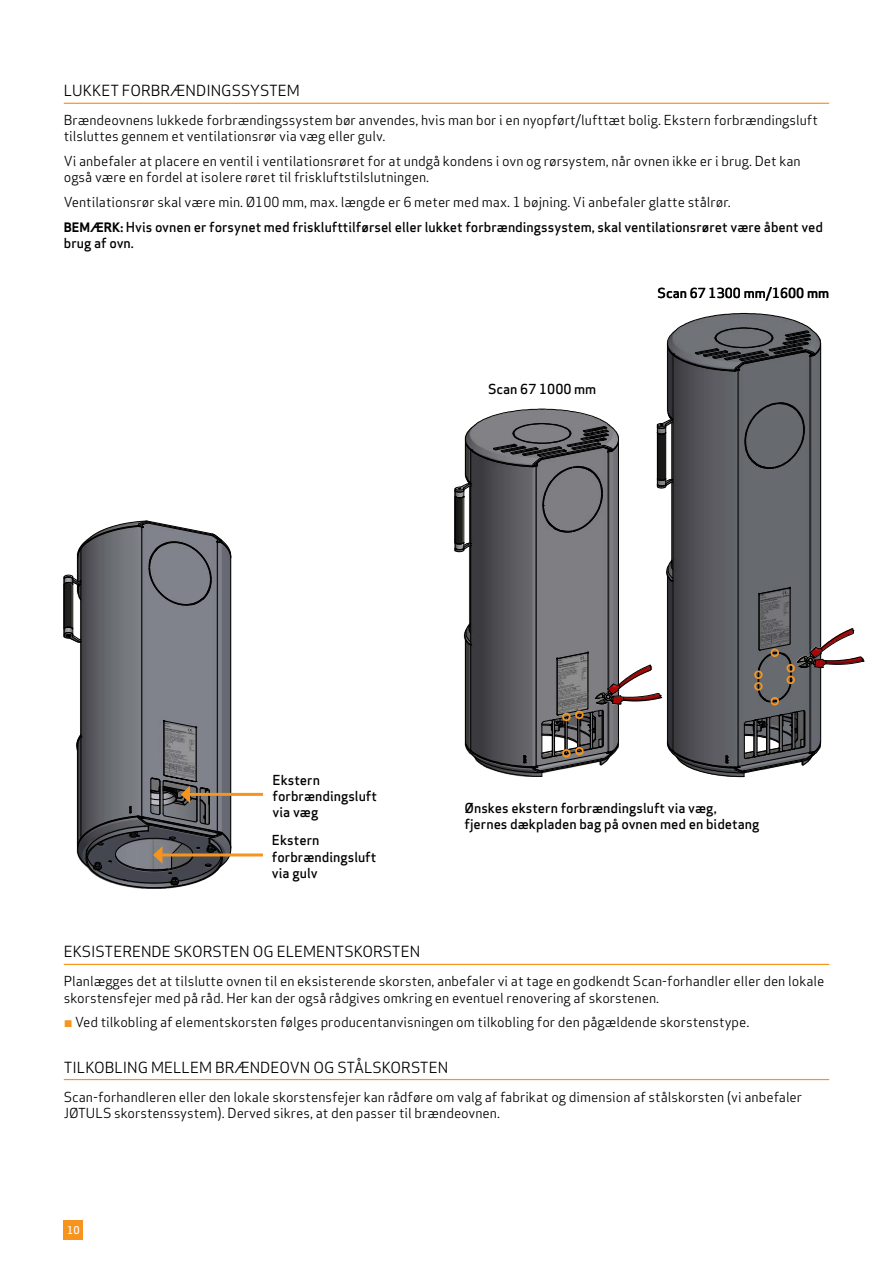
<style>
.page{position:relative;width:893px;height:1263px;background:#fff}
.page>*{position:absolute;margin:0;border:0;box-sizing:border-box;transform-origin:0 0}
.t1{font:15px "Apex Sans";color:#000}
.t2{font:13.5px/16.2px "Apex Sans";color:#000}
.t3{font:500 13.5px/16.2px "Apex Sans";color:#000}
.t4{font:11.85px "Arial";letter-spacing:.005em;color:#000}
.t5{font:500 10.5px "Apex Sans";color:#fff}
.t6{font:9.15px "Arial";letter-spacing:.02em;color:#000}
.t7{font:7.05px "Arial";color:#000}
.t8{font:5.7px "Arial";color:#000}
.s1{font-weight:400}
.s2{font-weight:700;font-size:12.75px}
.s3{color:#f7941d}
</style>
<div class="page">
<div style="left:64px;top:1220px;width:19px;height:20px;background:#f7941d"></div>
<svg style="left:63px;top:520px;width:188px;height:337px"></svg>
<svg style="left:454px;top:312px;width:368px;height:466px"></svg>
<hr style="left:187px;top:793px;width:76px;height:3px;background:#f7941d">
<hr style="left:160px;top:853px;width:103px;height:3px;background:#f7941d">
<svg style="left:77px;top:774px;width:154px;height:115px;background:#626163"></svg>
<svg style="left:464px;top:616px;width:401px;height:161px"></svg>
<hr style="left:64px;top:964px;width:765px;height:1px;background:#f7941d">
<hr style="left:64px;top:1079px;width:765px;height:1px;background:#f7941d">
<hr style="left:64px;top:103px;width:765px;height:1px;background:#f7941d">
<p class="t1" style="left:64px;top:79px;width:238px">LUKKET FORBRÆNDINGSSYSTEM</p>
<p class="t2" style="left:64px;top:111px;width:756px">Brændeovnens lukkede forbrændingssystem bør anvendes, hvis man bor i en nyopført/lufttæt bolig. Ekstern forbrændingsluft tilsluttes gennem et ventilationsrør via væg eller gulv.</p>
<p class="t2" style="left:64px;top:152px;width:738px">Vi anbefaler at placere en ventil i ventilationsrøret for at undgå kondens i ovn og rørsystem, når ovnen ikke er i brug. Det kan også være en fordel at isolere røret til friskluftstilslutningen.</p>
<p class="t3" style="left:64px;top:188px;width:761px;line-height:24.8px"><span class="s1">Ventilationsrør skal være min. Ø100 mm, max. længde er 6 meter med max. 1 bøjning. Vi anbefaler glatte stålrør.<br></span><span class="s2">BEMÆRK:</span> Hvis ovnen er forsynet med frisklufttilførsel eller lukket forbrændingssystem, skal ventilationsrøret være åbent ved</p>
<p class="t3" style="left:64px;top:233px;width:72px">brug af ovn.</p>
<p class="t3" style="left:657px;top:283px;width:173px">Scan 67 1300 mm/1600 mm</p>
<p class="t3" style="left:488px;top:379px;width:110px">Scan 67 1000 mm</p>
<p class="t3" style="left:273px;top:770px;width:106px">Ekstern forbrændingsluft via væg</p>
<p class="t3" style="left:272px;top:831px;width:106px">Ekstern forbrændingsluft via gulv</p>
<p class="t3" style="left:465px;top:798px;width:296px">Ønskes ekstern forbrændingsluft via væg, fjernes dækpladen bag på ovnen med en bidetang</p>
<p class="t1" style="left:64px;top:940px;width:358px">EKSISTERENDE SKORSTEN OG ELEMENTSKORSTEN</p>
<p class="t2" style="left:64px;top:972px;width:762px">Planlægges det at tilslutte ovnen til en eksisterende skorsten, anbefaler vi at tage en godkendt Scan-forhandler eller den lokale skorstensfejer med på råd. Her kan der også rådgives omkring en eventuel renovering af skorstenen.</p>
<p class="t2" style="left:64px;top:1013px;width:687px"><span class="s3">¬</span> Ved tilkobling af elementskorsten følges producentanvisningen om tilkobling for den pågældende skorstenstype.</p>
<p class="t1" style="left:64px;top:1055px;width:386px">TILKOBLING MELLEM BRÆNDEOVN OG STÅLSKORSTEN</p>
<p class="t2" style="left:64px;top:1087px;width:740px">Scan-forhandleren eller den lokale skorstensfejer kan rådføre om valg af fabrikat og dimension af stålskorsten (vi anbefaler<br>JØTULS skorstenssystem). Derved sikres, at den passer til brændeovnen.</p>
<p class="t8" style="left:749px;top:974px;width:12px">STI:</p>
<p class="t6" style="left:332px;top:975px;width:31px">NAVN:</p>
<p class="t6" style="left:502px;top:975px;width:31px">EMNE:</p>
<p class="t4" style="left:547px;top:972px;width:264px">Ovn med typeskilt og produktregistreringsnummer</p>
<p class="t4" style="left:378px;top:973px;width:51px">SCAN 67</p>
<p class="t8" style="left:745px;top:980px;width:20px">VÆGT:</p>
<p class="t7" style="left:765px;top:979px;width:13px">N/A</p>
<p class="t8" style="left:547px;top:980px;width:35px">MATERIALE:</p>
<p class="t8" style="left:805px;top:980px;width:19px">DATO:</p>
<p class="t8" style="left:547px;top:995px;width:35px">DIMENSION:</p>
<p class="t5" style="left:67px;top:1221px;width:14px">10</p>
</div>
